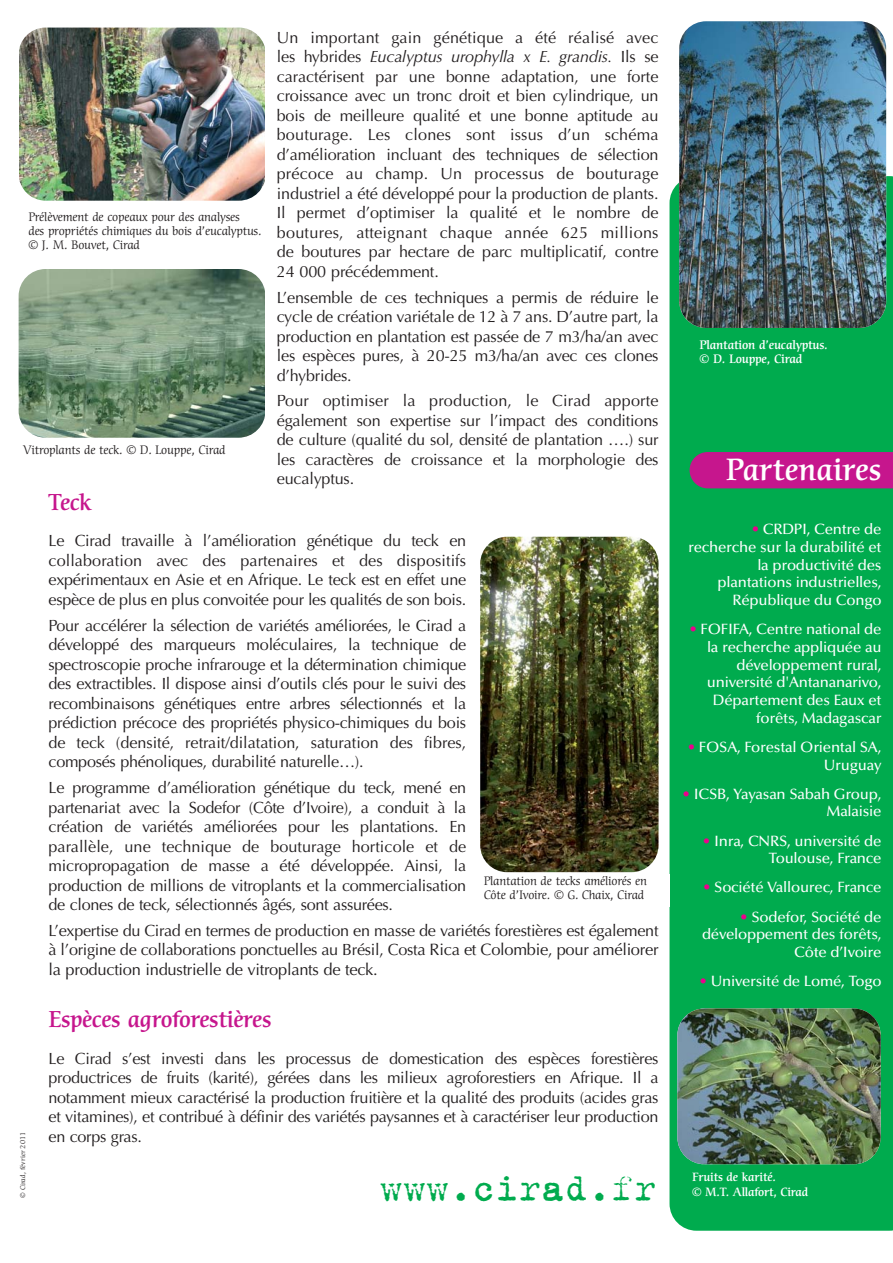
<style>
.page{position:relative;width:893px;height:1263px;background:#fff}
.page>*{position:absolute;margin:0;border:0;box-sizing:border-box;transform-origin:0 0}
.t1{font:42px "Trixie Text";color:#00ab4e}
.t2{font:500 30px "Cerigo";color:#fff}
.t3{font:500 22.5px "Cerigo";letter-spacing:-.02em;color:#c6168d}
.t4{font:16.5px "Optima";letter-spacing:-.015em;color:#231f20}
.t5{font:16.2px/19.5px "Optima";letter-spacing:-.015em;color:#231f20;text-align:justify}
.t6{font:500 15px/17.7px "Optima";letter-spacing:-.015em;color:#fff;text-align:right}
.t7{font:12px/14.2px "Cerigo";letter-spacing:-.02em;color:#231f20}
.t8{font:500 12px/14.2px "Cerigo";letter-spacing:-.02em;color:#fff}
.t9{font:500 11.7px "Cerigo";letter-spacing:-.02em;color:#fff}
.t10{font:6.75px "Cerigo";color:#231f20}
.s1{font-style:italic}
.s2{font-size:16.5px}
.s3{color:#ec008c}
</style>
<div class="page">
<div style="left:669px;top:176px;width:224px;height:1055px;background:#00ab4e"></div>
<div style="left:690px;top:452px;width:203px;height:36px;background:#c6168d"></div>
<img style="left:679px;top:21px;width:207px;height:307px;border-radius:27px">
<img style="left:480px;top:537px;width:178px;height:335px;border-radius:27px">
<img style="left:19px;top:269px;width:246px;height:169px;border-radius:27px">
<img style="left:19px;top:28px;width:247px;height:173px;border-radius:27px">
<img style="left:677px;top:1008px;width:204px;height:156px;border-radius:27px">
<div style="left:265px;top:20px;width:10px;height:460px;background:#fff"></div>
<p class="t7" style="left:28px;top:211px;width:235px">Prélèvement de copeaux pour des analyses<br>des propriétés chimiques du bois d’eucalyptus. © J. M. Bouvet, Cirad</p>
<p class="t7" style="left:23px;top:443px;width:204px">Vitroplants de teck. © D. Louppe, Cirad</p>
<p class="t5" style="left:277px;top:29px;width:383px">Un important gain génétique a été réalisé avec les hybrides <span class="s1">Eucalyptus urophylla x E. grandis.</span> Ils se caractérisent par une bonne adaptation, une forte croissance avec un tronc droit et bien cylindrique, un bois de meilleure qualité et une bonne aptitude au bouturage. Les clones sont issus d’un schéma d’amélioration incluant des techniques de sélection précoce au champ. Un processus de bouturage industriel a été développé pour la production de plants.<br>Il permet d’optimiser la qualité et le nombre de boutures, atteignant chaque année 625 millions de boutures par hectare de parc multiplicatif, contre 24 000 précédemment.</p>
<p class="t5" style="left:277px;top:289px;width:383px">L’ensemble de ces techniques a permis de réduire le cycle de création variétale de 12 à 7 ans. D’autre part, la production en plantation est passée de 7 m3/ha/an avec les espèces pures, à 20-25 m3/ha/an avec ces clones d’hybrides.</p>
<p class="t5" style="left:277px;top:393px;width:383px">Pour optimiser la production, le Cirad apporte également son expertise sur l’impact des conditions de culture (qualité du sol, densité de plantation ….) sur les caractères de croissance et la morphologie des eucalyptus.</p>
<p class="t10" style="left:20px;top:1198px;width:67px;rotate:-90deg">© Cirad, février 2011</p>
<h3 class="t3" style="left:49px;top:493px;width:44px">Teck</h3>
<p class="t5" style="left:49px;top:532px;width:419px">Le Cirad travaille à l’amélioration génétique du teck en collaboration avec des partenaires et des dispositifs expérimentaux en Asie et en Afrique. Le teck est en effet une espèce de plus en plus convoitée pour les qualités de son bois.</p>
<p class="t5" style="left:49px;top:617px;width:419px">Pour accélérer la sélection de variétés améliorées, le Cirad a développé des marqueurs moléculaires, la technique de spectroscopie proche infrarouge et la détermination chimique des extractibles. Il dispose ainsi d’outils clés pour le suivi des recombinaisons génétiques entre arbres sélectionnés et la prédiction précoce des propriétés physico-chimiques du bois de teck (densité, retrait/dilatation, saturation des fibres, composés phénoliques, durabilité naturelle…).</p>
<p class="t5" style="left:49px;top:779px;width:419px">Le programme d’amélioration génétique du teck, mené en partenariat avec la Sodefor (Côte d’Ivoire), a conduit à la création de variétés améliorées pour les plantations. En parallèle, une technique de bouturage horticole et de micropropagation de masse a été développée. Ainsi, la production de millions de vitroplants et la commercialisation de clones de teck, sélectionnés âgés, sont assurées.</p>
<p class="t5" style="left:49px;top:922px;width:611px">L’expertise du Cirad en termes de production en masse de variétés forestières est également à l’origine de collaborations ponctuelles au Brésil, Cost<span class="s2">a Rica et Colombie, pour améliorer</span></p>
<p class="t4" style="left:49px;top:962px;width:331px">la production industrielle de vitroplants de teck.</p>
<h3 class="t3" style="left:49px;top:1010px;width:224px">Espèces agroforestières</h3>
<p class="t5" style="left:49px;top:1050px;width:611px">Le Cirad s’est investi dans les processus de domestication des espèces forestières productrices de fruits (karité), gérées dans les milieux agroforestiers en Afrique. Il a notamment mieux caractérisé la production fruitière et la qualité des produits (acides gras et vitamines), et contribué à définir des variétés paysannes et à caractériser leur production en corps gras.</p>
<p class="t7" style="left:484px;top:875px;width:165px">Plantation de tecks améliorés en<br>Côte d’Ivoire. © G. Chaix, Cirad</p>
<h1 class="t1" style="left:380px;top:1161px;width:279px">www.cirad.fr</h1>
<p class="t8" style="left:699px;top:339px;width:130px">Plantation d’eucalyptus. © D. Louppe, Cirad</p>
<h2 class="t2" style="left:726px;top:457px;width:157px">Partenaires</h2>
<p class="t6" style="left:688px;top:522px;width:195px"><span class="s3">•</span> CRDPI, Centre de recherche sur la durabilité et la productivité des plantations industrielles,<br>République du Congo</p>
<p class="t6" style="left:689px;top:622px;width:194px"><span class="s3">•</span> FOFIFA, Centre national de la recherche appliquée au développement rural, université d'Antananarivo,<br>Département des Eaux et forêts, Madagascar</p>
<p class="t6" style="left:688px;top:739px;width:195px"><span class="s3">•</span> FOSA, Forestal Oriental SA,<br>Uruguay</p>
<p class="t6" style="left:683px;top:786px;width:200px"><span class="s3">•</span> ICSB, Yayasan Sabah Group,<br>Malaisie</p>
<p class="t6" style="left:703px;top:833px;width:180px"><span class="s3">•</span> Inra, CNRS, université de<br>Toulouse, France</p>
<p class="t6" style="left:703px;top:880px;width:180px"><span class="s3">•</span> Société Vallourec, France</p>
<p class="t6" style="left:702px;top:909px;width:181px"><span class="s3">•</span> Sodefor, Société de développement des forêts,<br>Côte d’Ivoire</p>
<p class="t6" style="left:700px;top:974px;width:183px"><span class="s3">•</span> Université de Lomé, Togo</p>
<p class="t9" style="left:692px;top:1172px;width:85px">Fruits de karité.</p>
<p class="t9" style="left:692px;top:1187px;width:118px">© M.T. Allafort, Cirad</p>
</div>
